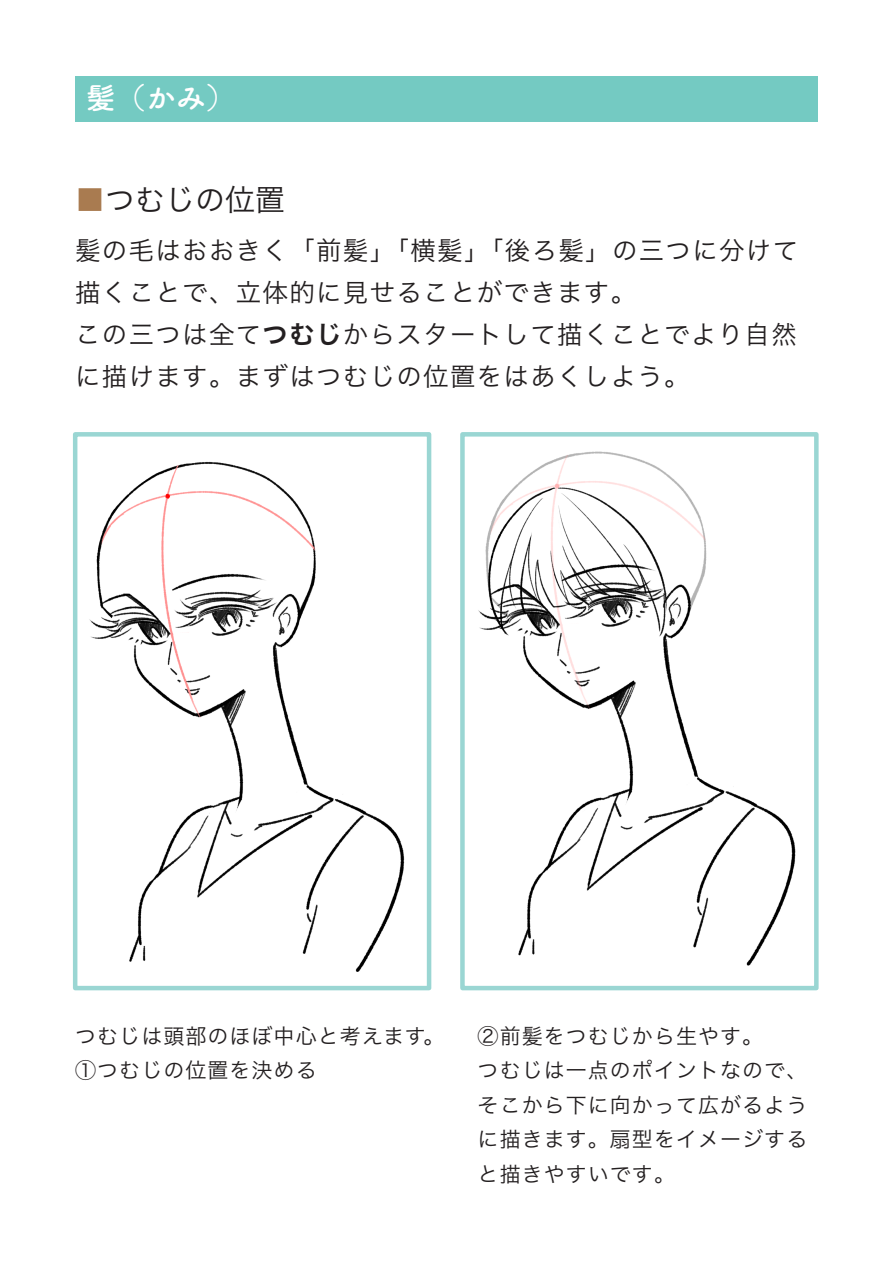
<style>
.page{position:relative;width:893px;height:1263px;background:#fff}
.page>*{position:absolute;margin:0;border:0;box-sizing:border-box;transform-origin:0 0}
.t1{font:30px "Hira Kaku Pro N W3";color:#231f20}
.t2{font:700 30px "Tsuku A Rd Gothic";color:#fff}
.t3{font:25.5px/42px "Hira Kaku Pro N W3";letter-spacing:.05em;color:#231f20}
.t4{font:21px/34.5px "Hira Kaku Pro N W3";letter-spacing:.05em;color:#231f20}
.s1{color:#a97b50}
.s2{font-family:"Hira Kaku Pro N W6"}
</style>
<div class="page">
<div style="left:75px;top:76px;width:743px;height:46px;background:#74cac2"></div>
<img style="left:89px;top:461px;width:316px;height:511px">
<div style="left:73px;top:432px;width:358px;height:558px;border:4px solid #9ad6d3"></div>
<img style="left:478px;top:451px;width:318px;height:515px">
<div style="left:460px;top:432px;width:359px;height:558px;border:4px solid #9ad6d3"></div>
<p class="t2" style="left:86px;top:75px;width:152px">髪（かみ）</p>
<p class="t1" style="left:75px;top:173px;width:212px"><span class="s1">■</span>つむじの位置</p>
<p class="t3" style="left:75px;top:227px;width:724px">髪の毛はおおきく「前髪」「横髪」「後ろ髪」の三つに分けて描くことで、立体的に見せることができます。<br>この三つは全て<span class="s2">つむじ</span>からスタートして描くことでより自然に描けます。まずはつむじの位置をはあくしよう。</p>
<p class="t4" style="left:75px;top:1017px;width:371px">つむじは頭部のほぼ中心と考えます。<br>①つむじの位置を決める</p>
<p class="t4" style="left:478px;top:1017px;width:331px">②前髪をつむじから生やす。<br>つむじは一点のポイントなので、そこから下に向かって広がるように描きます。扇型をイメージすると描きやすいです。</p>
</div>
